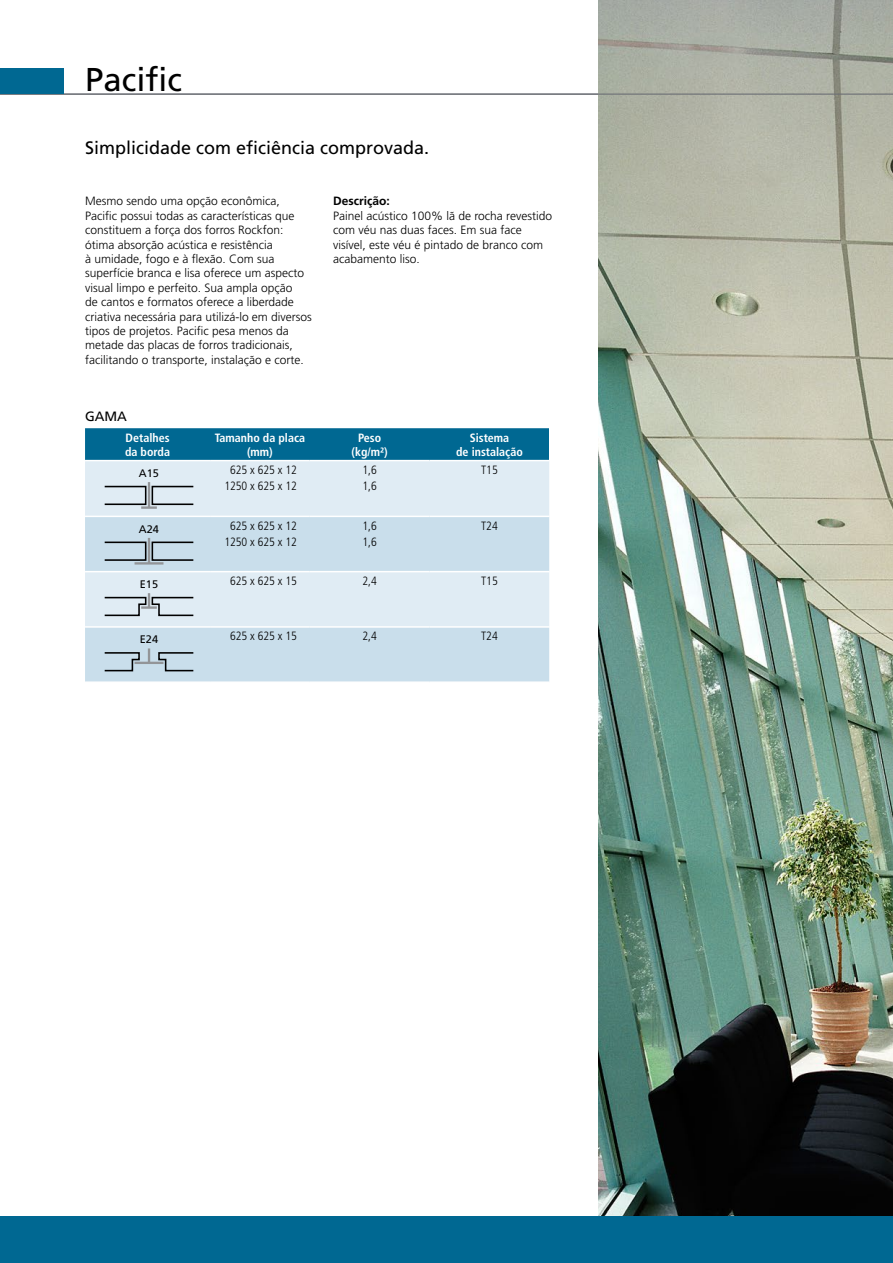
<style>
.page{position:relative;width:893px;height:1263px;background:#fff}
.page>*{position:absolute;margin:0;border:0;box-sizing:border-box;transform-origin:0 0}
.t1{font:33px "Frutiger";color:#000}
.t2{font:18px "Frutiger";color:#000}
.t3{font:13.5px "Frutiger";color:#000}
.t4{font:300 12px/14.4px "Frutiger";color:#000}
.t5{font:300 condensed 12px/16.5px "Frutiger";color:#000;text-align:center}
.t6{font:700 condensed 12px/14.4px "Frutiger";color:#fff;text-align:center}
.t7{font:700 12px "Frutiger";color:#000}
.t8{font:10.95px "Frutiger";color:#000}
</style>
<div class="page">
<img style="left:598px;top:0;width:295px;height:1216px">
<hr style="left:0;top:94px;width:893px;height:1px;background:#6c6f75">
<div style="left:85px;top:461px;width:464px;height:55px;background:#e0ecf4"></div>
<svg style="left:85px;top:517px;width:464px;height:164px;background:#d0e2ed"></svg>
<svg style="left:85px;top:428px;width:464px;height:33px;background:#0a6e96"></svg>
<hr style="left:85px;top:571px;width:125px;height:1px;background:#fff">
<hr style="left:210px;top:571px;width:100px;height:1px;background:#fff">
<hr style="left:310px;top:571px;width:119px;height:1px;background:#fff">
<hr style="left:429px;top:571px;width:120px;height:1px;background:#fff">
<hr style="left:85px;top:626px;width:125px;height:2px;background:#fff">
<hr style="left:210px;top:626px;width:100px;height:2px;background:#fff">
<hr style="left:310px;top:626px;width:119px;height:2px;background:#fff">
<hr style="left:429px;top:626px;width:120px;height:2px;background:#fff">
<svg style="left:549px;top:517px;width:1px;height:164px"></svg>
<div style="left:152px;top:486px;width:42px;height:19px;border:2px solid #000"></div>
<div style="left:104px;top:486px;width:42px;height:19px;border:2px solid #000"></div>
<hr style="left:142px;top:506px;width:14px;height:3px;background:#939598">
<hr style="left:148px;top:482px;width:2px;height:26px;background:#939598">
<div style="left:152px;top:541px;width:42px;height:20px;border:2px solid #000"></div>
<div style="left:104px;top:541px;width:42px;height:20px;border:2px solid #000"></div>
<hr style="left:136px;top:562px;width:26px;height:2px;background:#939598">
<hr style="left:148px;top:538px;width:2px;height:25px;background:#939598">
<svg style="left:103px;top:593px;width:91px;height:24px;background:#bdc7ce"></svg>
<svg style="left:157px;top:651px;width:37px;height:21px"></svg>
<svg style="left:103px;top:651px;width:38px;height:21px"></svg>
<hr style="left:136px;top:662px;width:26px;height:2px;background:#939598">
<svg style="left:148px;top:648px;width:2px;height:14px"></svg>
<div style="left:0;top:1216px;width:893px;height:47px;background:#006892"></div>
<div style="left:0;top:68px;width:64px;height:26px;background:#006892"></div>
<h1 class="t1" style="left:85px;top:61px;width:99px">Pacific</h1>
<h2 class="t2" style="left:85px;top:137px;width:346px">Simplicidade com eficiência comprovada.</h2>
<p class="t4" style="left:85px;top:194px;width:228px">Mesmo sendo uma opção econômica, Pacific possui todas as características que constituem a força dos forros Rockfon: ótima absorção acústica e resistência<br>à umidade, fogo e à flexão. Com sua superfície branca e lisa oferece um aspecto visual limpo e perfeito. Sua ampla opção<br>de cantos e formatos oferece a liberdade criativa necessária para utilizá-lo em diversos tipos de projetos. Pacific pesa menos da metade das placas de forros tradicionais, facilitando o transporte, instalação e corte.</p>
<p class="t7" style="left:333px;top:194px;width:58px">Descrição:</p>
<p class="t4" style="left:333px;top:209px;width:220px">Painel acústico 100% lã de rocha revestido com véu nas duas faces. Em sua face visível, este véu é pintado de branco com acabamento liso.</p>
<p class="t3" style="left:85px;top:409px;width:43px">Gama</p>
<p class="t6" style="left:125px;top:431px;width:46px;text-align:left">Detalhes da borda</p>
<p class="t6" style="left:215px;top:431px;width:92px">Tamanho da placa (mm)</p>
<p class="t6" style="left:351px;top:431px;width:38px">Peso (kg/m²)</p>
<p class="t6" style="left:456px;top:431px;width:68px">Sistema<br>de instalação</p>
<p class="t8" style="left:139px;top:467px;width:22px">A15</p>
<p class="t5" style="left:224px;top:462px;width:74px">625 x 625 x 12<br>1250 x 625 x 12</p>
<p class="t5" style="left:362px;top:462px;width:16px;text-align:left">1,6<br>1,6</p>
<p class="t5" style="left:481px;top:462px;width:18px">T15</p>
<p class="t8" style="left:139px;top:523px;width:22px">A24</p>
<p class="t5" style="left:224px;top:517px;width:74px">625 x 625 x 12<br>1250 x 625 x 12</p>
<p class="t5" style="left:362px;top:517px;width:16px;text-align:left">1,6<br>1,6</p>
<p class="t5" style="left:481px;top:517px;width:18px">T24</p>
<p class="t8" style="left:140px;top:578px;width:20px">E15</p>
<p class="t5" style="left:230px;top:573px;width:68px">625 x 625 x 15</p>
<p class="t5" style="left:362px;top:573px;width:16px">2,4</p>
<p class="t5" style="left:481px;top:573px;width:18px">T15</p>
<p class="t8" style="left:140px;top:633px;width:20px">E24</p>
<p class="t5" style="left:230px;top:628px;width:68px">625 x 625 x 15</p>
<p class="t5" style="left:362px;top:628px;width:16px">2,4</p>
<p class="t5" style="left:481px;top:628px;width:18px">T24</p>
</div>
